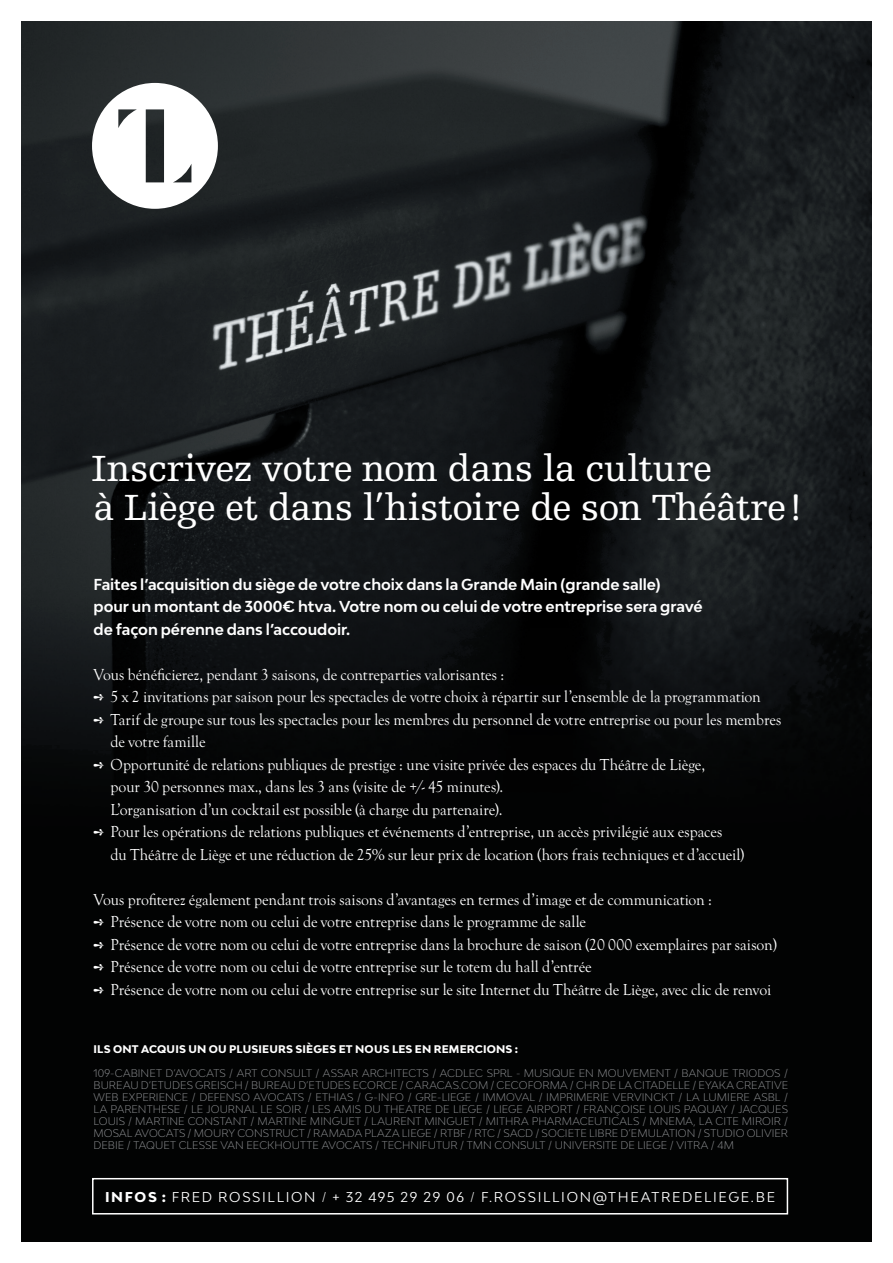
<style>
.page{position:relative;width:893px;height:1263px;background:#fff}
.page>*{position:absolute;margin:0;border:0;box-sizing:border-box;transform-origin:0 0}
.t1{font:38.4px/39px "Egyptienne F";letter-spacing:-.02em;color:#fff}
.t2{font:16.5px/22.5px "Goudy Old Sty";letter-spacing:-.005em;color:#fff;scale:.95 1}
.t3{font:700 15px/22.5px "Bw Modelica";letter-spacing:-.005em;color:#fff}
.t4{font:13.5px "Bw Modelica";letter-spacing:.12em;color:#fff}
.t5{font:300 10.5px/12px "Bw Modelica";letter-spacing:.005em;color:#939598;text-align:justify}
.t6{font:800 10.5px "Bw Modelica";letter-spacing:.015em;color:#fff}
.s1{font-weight:800}
.s2{font-weight:300}
</style>
<div class="page">
<img style="left:21px;top:21px;width:851px;height:1221px">
<div style="left:92px;top:1178px;width:696px;height:36px;border:2px solid #fff"></div>
<svg style="left:92px;top:83px;width:126px;height:126px"></svg>
<h1 class="t1" style="left:92px;top:449px;width:712px">Inscrivez votre nom dans la culture<br>à Liège et dans l’histoire de son Théâtre!</h1>
<p class="t3" style="left:94px;top:572px;width:610px">Faites l’acquisition du siège de votre choix dans la Grande Main (grande salle)<br>pour un montant de 3000€ htva. Votre nom ou celui de votre entreprise sera gravé de façon pérenne dans l’accoudoir.</p>
<p class="t2" style="left:94px;top:663px;width:434px">Vous bénéficierez, pendant 3 saisons, de contreparties valorisantes :</p>
<p class="t2" style="left:94px;top:686px;width:704px">➺ 5 x 2 invitations par saison pour les spectacles de votre choix à répartir sur l’ensemble de la programmation</p>
<p class="t2" style="left:94px;top:708px;width:726px">➺ Tarif de groupe sur tous les spectacles pour les membres du personnel de votre entreprise ou pour les membres</p>
<p class="t2" style="left:111px;top:731px;width:102px">de votre famille</p>
<p class="t2" style="left:94px;top:753px;width:645px">➺ Opportunité de relations publiques de prestige : une visite privée des espaces du Théâtre de Liège,</p>
<p class="t2" style="left:111px;top:776px;width:415px">pour 30 personnes max., dans les 3 ans (visite de +/- 45 minutes).</p>
<p class="t2" style="left:111px;top:798px;width:414px">L’organisation d’un cocktail est possible (à charge du partenaire).</p>
<p class="t2" style="left:94px;top:821px;width:664px">➺ Pour les opérations de relations publiques et événements d’entreprise, un accès privilégié aux espaces</p>
<p class="t2" style="left:111px;top:843px;width:669px">du Théâtre de Liège et une réduction de 25% sur leur prix de location (hors frais techniques et d’accueil)</p>
<p class="t2" style="left:94px;top:888px;width:721px">Vous profiterez également pendant trois saisons d’avantages en termes d’image et de communication :<br>➺ Présence de votre nom ou celui de votre entreprise dans le programme de salle<br>➺ Présence de votre nom ou celui de votre entreprise dans la brochure de saison (20 000 exemplaires par saison) ➺ Présence de votre nom ou celui de votre entreprise sur le totem du hall d’entrée<br>➺ Présence de votre nom ou celui de votre entreprise sur le site Internet du Théâtre de Liège, avec clic de renvoi</p>
<p class="t6" style="left:94px;top:1042px;width:426px">ILS ONT ACQUIS UN OU PLUSIEURS SIÈGES ET NOUS LES EN REMERCIONS :</p>
<p class="t5" style="left:94px;top:1067px;width:696px">109-CABINET D’AVOCATS / ART CONSULT / ASSAR ARCHITECTS / ACDLEC SPRL - MUSIQUE EN MOUVEMENT / BANQUE TRIODOS / BUREAU D’ETUDES GREISCH / BUREAU D’ETUDES ECORCE / CARACAS.COM / CECOFORMA / CHR DE LA CITADELLE / EYAKA CREATIVE WEB EXPERIENCE / DEFENSO AVOCATS / ETHIAS / G-INFO / GRE-LIEGE / IMMOVAL / IMPRIMERIE VERVINCKT / LA LUMIERE ASBL / LA PARENTHESE / LE JOURNAL LE SOIR / LES AMIS DU THEATRE DE LIEGE / LIEGE AIRPORT / FRANÇOISE LOUIS PAQUAY / JACQUES LOUIS / MARTINE CONSTANT / MARTINE MINGUET / LAURENT MINGUET / MITHRA PHARMACEUTICALS / MNEMA, LA CITE MIROIR / MOSAL AVOCATS / MOURY CONSTRUCT / RAMADA PLAZA LIEGE / RTBF / RTC / SACD / SOCIETE LIBRE D’EMULATION / STUDIO OLIVIER DEBIE / TAQUET CLESSE VAN EECKHOUTTE AVOCATS / TECHNIFUTUR / TMN CONSULT / UNIVERSITE DE LIEGE / VITRA / 4M</p>
<p class="t4" style="left:105px;top:1188px;width:672px"><span class="s1">INFOS :</span> FRED ROSSILLION <span class="s2">/</span> + 32 495 29 29 06 <span class="s2">/</span> F.ROSSILLION@THEATREDELIEGE.BE</p>
</div>
